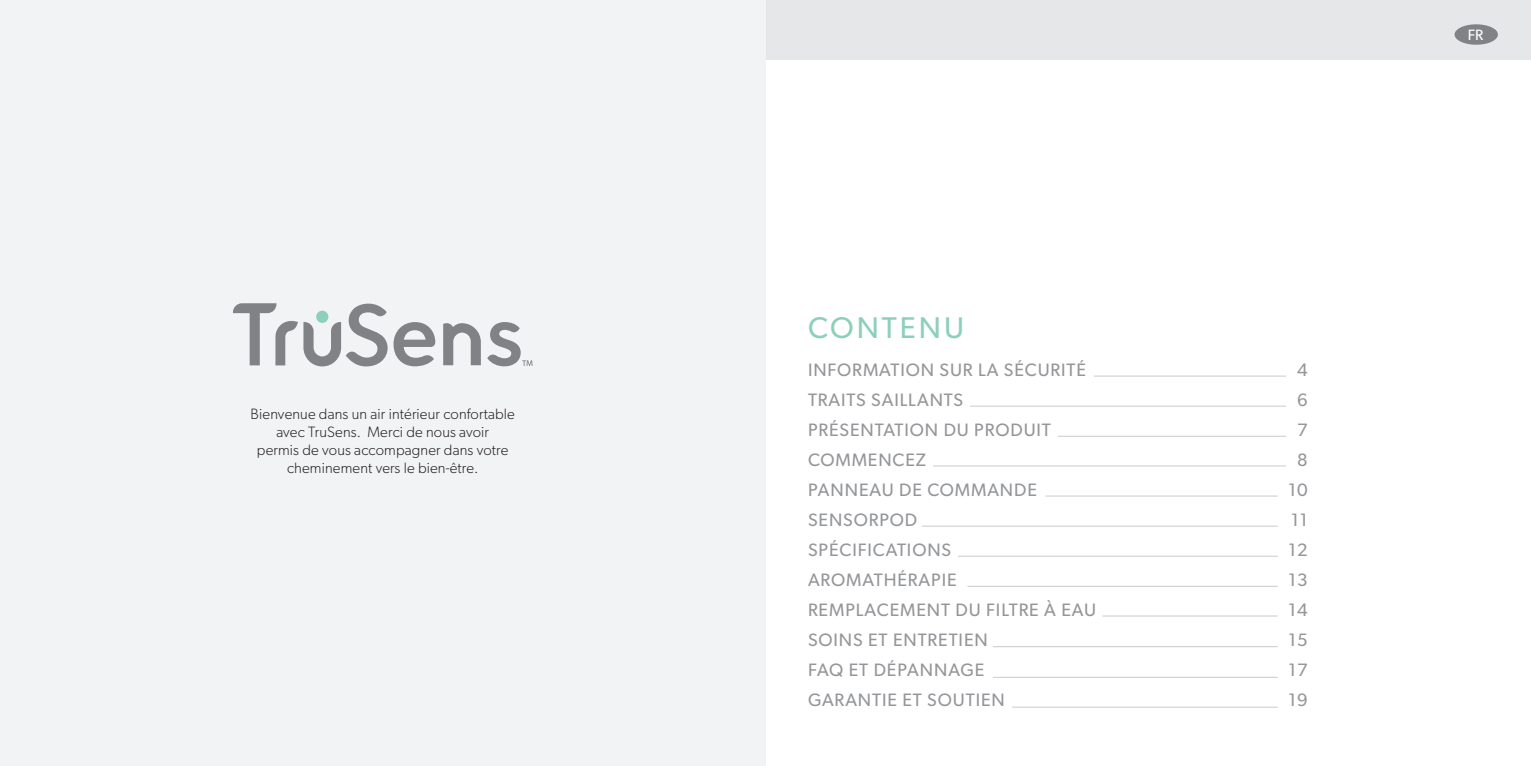
<style>
.page{position:relative;width:1531px;height:766px;background:#fff}
.page>*{position:absolute;margin:0;border:0;box-sizing:border-box;transform-origin:0 0}
.t1{font:30px "Gibson";letter-spacing:.1em;color:#8dd0ba}
.t2{font:18px/30px "Gibson";letter-spacing:.05em;color:#949699}
.t3{font:300 15px/18px "Gibson";letter-spacing:.01em;color:#231f20;text-align:center}
.t4{font:15px "Gibson";color:#fff}
</style>
<div class="page">
<div style="left:765px;top:0;width:766px;height:60px;background:#e6e7e9"></div>
<hr style="left:1094px;top:375px;width:192px;height:1px;background:#c9cacc">
<hr style="left:970px;top:405px;width:316px;height:1px;background:#c9cacc">
<hr style="left:1058px;top:436px;width:228px;height:1px;background:#c9cacc">
<hr style="left:933px;top:465px;width:353px;height:1px;background:#c9cacc">
<hr style="left:1045px;top:495px;width:233px;height:1px;background:#c9cacc">
<hr style="left:922px;top:525px;width:356px;height:1px;background:#c9cacc">
<hr style="left:958px;top:555px;width:320px;height:1px;background:#c9cacc">
<hr style="left:993px;top:676px;width:285px;height:1px;background:#c9cacc">
<hr style="left:993px;top:646px;width:285px;height:1px;background:#c9cacc">
<hr style="left:1102px;top:615px;width:176px;height:1px;background:#c9cacc">
<hr style="left:1012px;top:706px;width:266px;height:1px;background:#c9cacc">
<hr style="left:967px;top:585px;width:311px;height:1px;background:#c9cacc">
<div style="left:1454px;top:24px;width:44px;height:21px;background:#808285;border-radius:50%"></div>
<div style="left:0;top:0;width:765px;height:765px;background:#f2f3f4"></div>
<svg style="left:443px;top:323px;width:38px;height:42px"></svg>
<svg style="left:233px;top:303px;width:202px;height:63px"></svg>
<svg style="left:487px;top:322px;width:45px;height:44px"></svg>
<p class="t3" style="left:251px;top:404px;width:266px">Bienvenue dans un air intérieur confortable avec TruSens. Merci de nous avoir<br>permis de vous accompagner dans votre cheminement vers le bien-être.</p>
<p class="t1" style="left:808px;top:310px;width:157px">CONTENU</p>
<p class="t2" style="left:808px;top:354px;width:280px">INFORMATION SUR LA SÉCURITÉ<br>TRAITS SAILLANTS</p>
<p class="t2" style="left:808px;top:414px;width:244px">PRÉSENTATION DU PRODUIT</p>
<p class="t2" style="left:808px;top:444px;width:120px">COMMENCEZ</p>
<p class="t2" style="left:808px;top:474px;width:230px">PANNEAU DE COMMANDE</p>
<p class="t2" style="left:808px;top:504px;width:111px">SENSORPOD</p>
<p class="t2" style="left:808px;top:534px;width:145px">SPÉCIFICATIONS</p>
<p class="t2" style="left:808px;top:564px;width:150px">AROMATHÉRAPIE</p>
<p class="t2" style="left:808px;top:594px;width:290px">REMPLACEMENT DU FILTRE À EAU</p>
<p class="t2" style="left:808px;top:624px;width:181px">SOINS ET ENTRETIEN</p>
<p class="t2" style="left:808px;top:654px;width:178px">FAQ ET DÉPANNAGE</p>
<p class="t2" style="left:808px;top:684px;width:198px">GARANTIE ET SOUTIEN</p>
<p class="t2" style="left:1297px;top:354px;width:12px">4</p>
<p class="t2" style="left:1297px;top:384px;width:12px">6</p>
<p class="t2" style="left:1297px;top:414px;width:12px">7</p>
<p class="t2" style="left:1297px;top:444px;width:12px">8</p>
<p class="t2" style="left:1288px;top:474px;width:21px">10</p>
<p class="t2" style="left:1291px;top:504px;width:18px">11</p>
<p class="t2" style="left:1288px;top:534px;width:21px">12</p>
<p class="t2" style="left:1288px;top:564px;width:21px">13</p>
<p class="t2" style="left:1288px;top:594px;width:21px">14</p>
<p class="t2" style="left:1288px;top:624px;width:21px">15</p>
<p class="t2" style="left:1288px;top:654px;width:21px">17</p>
<p class="t2" style="left:1288px;top:684px;width:21px">19</p>
<p class="t4" style="left:1468px;top:26px;width:17px">FR</p>
</div>
